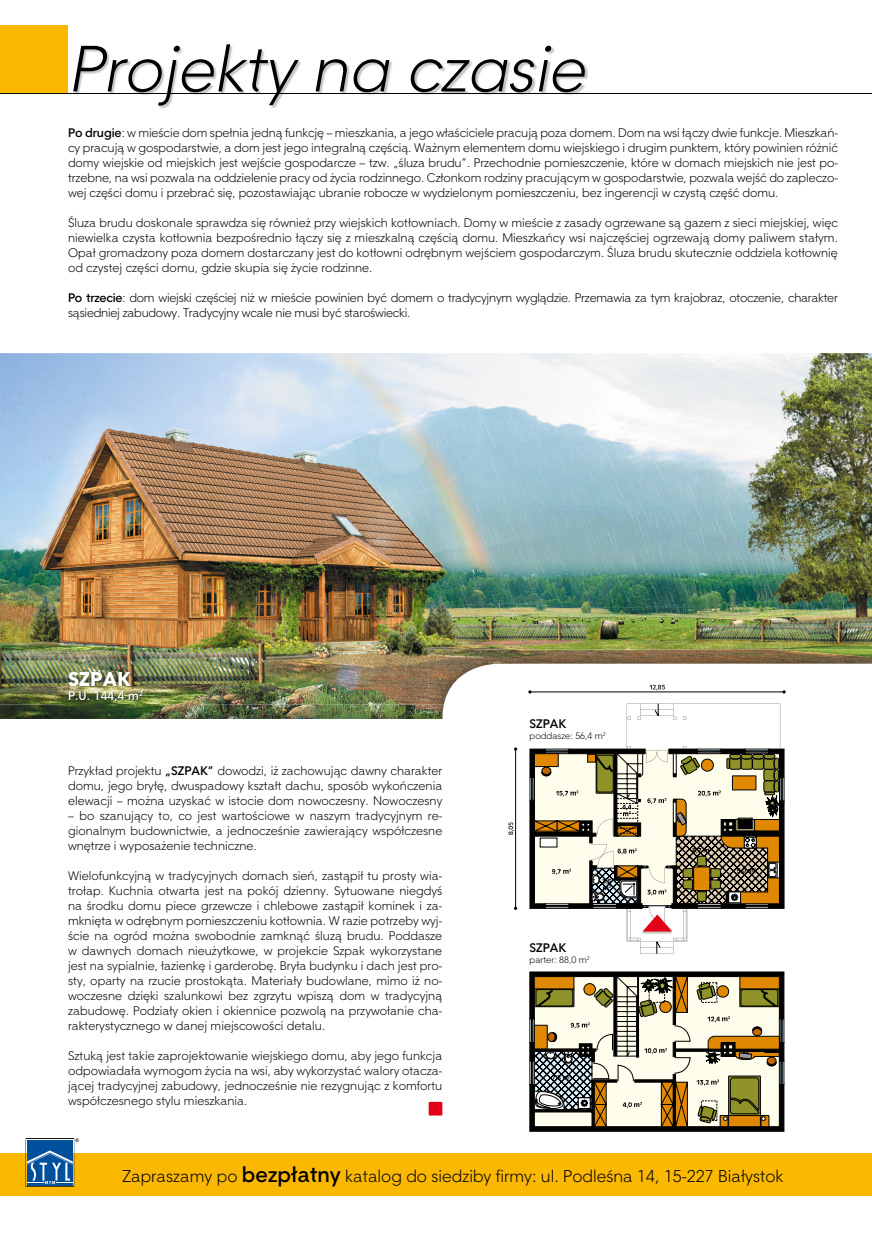
<style>
.page{position:relative;width:872px;height:1255px;background:#fff}
.page>*{position:absolute;margin:0;border:0;box-sizing:border-box;transform-origin:0 0}
.t1{font:italic 63px "Straight EFN";color:#000}
.t2{font:19.5px "Straight EFN Heavy";color:#fff}
.t3{font:16.5px "Straight EFN";color:#000}
.t4{font:12px/15px "Straight EFN";color:#000;text-align:justify}
.t5{font:12px/15px "Straight EFN";letter-spacing:-.02em;color:#000}
.t6{font:700 12px "Straight EFN";color:#fff}
.t7{font:700 12px "Straight EFN";color:#000}
.t8{font:9px "Straight EFN";color:#000}
.s1{font-weight:700}
.s2{font-weight:700;font-size:21px}
</style>
<div class="page">
<div style="left:0;top:26px;width:68px;height:68px;background:#fbb800"></div>
<div style="left:0;top:1152px;width:872px;height:43px;background:#fbb800"></div>
<img style="left:0;top:353px;width:872px;height:351px">
<img style="left:0;top:704px;width:428px;height:15px">
<img style="left:428px;top:649px;width:444px;height:70px">
<svg style="left:442px;top:663px;width:430px;height:56px"></svg>
<svg style="left:529px;top:971px;width:255px;height:160px;background:#a9a084"></svg>
<hr style="left:530px;top:691px;width:254px;height:1px;background:#000">
<hr style="left:515px;top:749px;width:1px;height:159px;background:#000">
<svg style="left:649px;top:684px;width:16px;height:6px"></svg>
<svg style="left:508px;top:822px;width:6px;height:12px"></svg>
<svg style="left:530px;top:703px;width:254px;height:250px"></svg>
<hr style="left:0;top:93px;width:872px;height:1px;background:#000">
<img style="left:74px;top:45px;width:514px;height:64px">
<img style="left:74px;top:93px;width:514px;height:1px">
<img style="left:64px;top:665px;width:134px;height:40px">
<div style="left:428px;top:1101px;width:14px;height:14px;background:#e20016"></div>
<svg style="left:26px;top:1138px;width:53px;height:48px;background:#46779d"></svg>
<h1 class="t1" style="left:68px;top:32px;width:518px">Projekty na czasie</h1>
<p class="t4" style="left:68px;top:125px;width:771px"><span class="s1">Po drugie</span>: w mieście dom spełnia jedną funkcję – mieszkania, a jego właściciele pracują poza domem. Dom na wsi łączy dwie funkcje. Mieszkań&shy;cy pracują w gospodarstwie, a dom jest jego integralną częścią. Ważnym elementem domu wiejskiego i drugim punktem, który powinien różnić domy wiejskie od miejskich jest wejście gospodarcze – tzw. „śluza brudu”. Przechodnie pomieszczenie, które w domach miejskich nie jest po&shy;trzebne, na wsi pozwala na oddzielenie pracy od życia rodzinnego. Członkom rodziny pracującym w gospodarstwie, pozwala wejść do zapleczo&shy;wej części domu i przebrać się, pozostawiając ubranie robocze w wydzielonym pomieszczeniu, bez ingerencji w czystą część domu.</p>
<p class="t4" style="left:68px;top:215px;width:771px">Śluza brudu doskonale sprawdza się również przy wiejskich kotłowniach. Domy w mieście z zasady ogrzewane są gazem z sieci miejskiej, więc niewielka czysta kotłownia bezpośrednio łączy się z mieszkalną częścią domu. Mieszkańcy wsi najczęściej ogrzewają domy paliwem stałym.<br>Opał gromadzony poza domem dostarczany jest do kotłowni odrębnym wejściem gospodarczym. Śluza brudu skutecznie oddziela kotłownię od czystej części domu, gdzie skupia się życie rodzinne.</p>
<p class="t5" style="left:68px;top:290px;width:771px"><span class="s1">Po trzecie</span>: dom wiejski częściej niż w mieście powinien być domem o tradycyjnym wyglądzie. Przemawia za tym krajobraz, otoczenie, charakter sąsiedniej zabudowy. Tradycyjny wcale nie musi być staroświecki.</p>
<h2 class="t2" style="left:68px;top:666px;width:65px">SZPAK</h2>
<p class="t6" style="left:68px;top:688px;width:77px">P.U. 144,4 m<sup>2</sup></p>
<p class="t4" style="left:68px;top:763px;width:376px">Przykład projektu <span class="s1">„SZPAK”</span> dowodzi, iż zachowując dawny charakter domu, jego bryłę, dwuspadowy kształt dachu, sposób wykończenia elewacji – można uzyskać w istocie dom nowoczesny. Nowoczesny</p>
<p class="t4" style="left:68px;top:808px;width:376px">– bo szanujący to, co jest wartościowe w naszym tradycyjnym re&shy;gionalnym budownictwie, a jednocześnie zawierający współczesne wnętrze i wyposażenie techniczne.</p>
<p class="t4" style="left:68px;top:868px;width:376px">Wielofunkcyjną w tradycyjnych domach sień, zastąpił tu prosty wia&shy;trołap. Kuchnia otwarta jest na pokój dzienny. Sytuowane niegdyś na środku domu piece grzewcze i chlebowe zastąpił kominek i za&shy;mknięta w odrębnym pomieszczeniu kotłownia. W razie potrzeby wyj&shy;ście na ogród można swobodnie zamknąć śluzą brudu. Poddasze w dawnych domach nieużytkowe, w projekcie Szpak wykorzystane jest na sypialnie, łazienkę i garderobę. Bryła budynku i dach jest pro&shy;sty, oparty na rzucie prostokąta. Materiały budowlane, mimo iż no&shy;woczesne dzięki szalunkowi bez zgrzytu wpiszą dom w tradycyjną zabudowę. Podziały okien i okiennice pozwolą na przywołanie cha&shy;rakterystycznego w danej miejscowości detalu.</p>
<p class="t4" style="left:68px;top:1048px;width:376px">Sztuką jest takie zaprojektowanie wiejskiego domu, aby jego funkcja odpowiadała wymogom życia na wsi, aby wykorzystać walory otacza&shy;jącej tradycyjnej zabudowy, jednocześnie nie rezygnując z komfortu współczesnego stylu mieszkania.</p>
<p class="t7" style="left:529px;top:716px;width:38px">SZPAK</p>
<p class="t8" style="left:529px;top:730px;width:78px">poddasze: 56,4 m<sup>2</sup></p>
<p class="t7" style="left:529px;top:940px;width:38px">SZPAK</p>
<p class="t8" style="left:529px;top:953px;width:62px">parter: 88,0 m<sup>2</sup></p>
<h3 class="t3" style="left:122px;top:1166px;width:662px">Zapraszamy po <span class="s2">bezpłatny</span> katalog do siedziby firmy: ul. Podleśna 14, 15-227 Białystok</h3>
</div>
